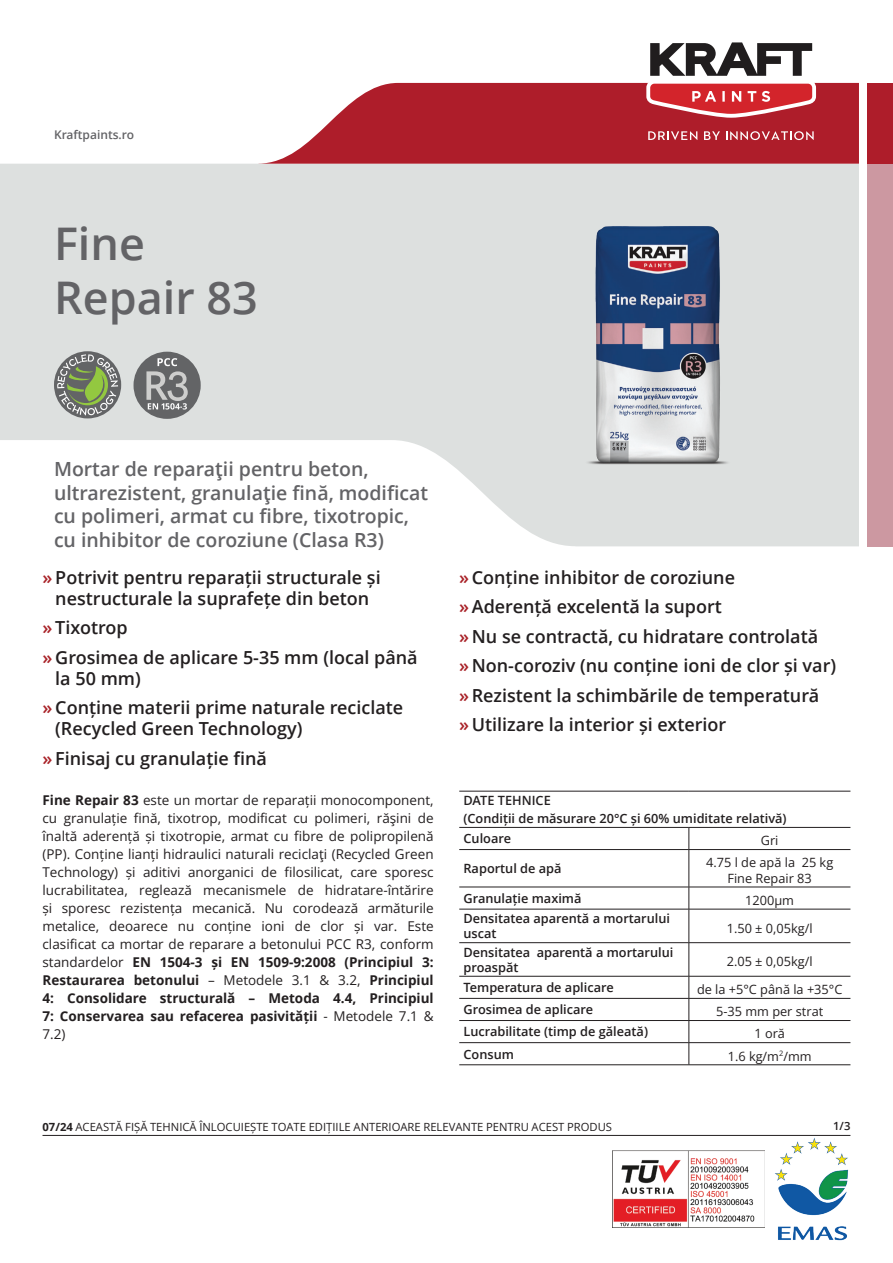
<style>
.page{position:relative;width:893px;height:1263px;background:#fff}
.page>*{position:absolute;margin:0;border:0;box-sizing:border-box;transform-origin:0 0}
.t1{font:600 45px/54px "Open Sans";color:#636366}
.t2{font:600 19.5px/23.4px "Open Sans";color:#636366}
.t3{font:600 18px/29.5px "Open Sans";color:#231f20}
.t4{font:13.5px/18px "Open Sans";color:#231f20;text-align:justify}
.t5{font:600 12.75px/15.3px "Open Sans";color:#231f20}
.t6{font:12.75px/15.3px "Open Sans";color:#231f20;text-align:center}
.t7{font:600 12px "Open Sans";color:#636366}
.t8{font:11.25px "Open Sans";color:#231f20}
.t9{font:600 11.25px "Open Sans";color:#231f20}
.s1{color:#a92228}
.s2{font-weight:700}
</style>
<div class="page">
<svg style="left:0;top:164px;width:859px;height:382px;fill:#dde0df"></svg>
<svg style="left:259px;top:83px;width:600px;height:81px;background:#b93d48"></svg>
<div style="left:867px;top:83px;width:26px;height:81px;background:#ae1d2a"></div>
<div style="left:867px;top:164px;width:26px;height:382px;background:#cc98a1"></div>
<svg style="left:642px;top:42px;width:178px;height:80px"></svg>
<svg style="left:648px;top:131px;width:49px;height:9px"></svg>
<svg style="left:704px;top:131px;width:16px;height:9px"></svg>
<svg style="left:726px;top:131px;width:88px;height:9px"></svg>
<img style="left:612px;top:1150px;width:152px;height:77px">
<img style="left:775px;top:1138px;width:74px;height:103px">
<hr style="left:43px;top:1135px;width:807px;height:1px;background:#231f20">
<hr style="left:459px;top:827px;width:230px;height:1px;background:#231f20">
<hr style="left:689px;top:827px;width:161px;height:1px;background:#231f20">
<svg style="left:689px;top:828px;width:1px;height:21px"></svg>
<hr style="left:459px;top:849px;width:230px;height:1px;background:#231f20">
<hr style="left:689px;top:849px;width:161px;height:1px;background:#231f20">
<hr style="left:689px;top:850px;width:1px;height:37px;background:#231f20">
<hr style="left:459px;top:887px;width:230px;height:1px;background:#231f20">
<hr style="left:689px;top:887px;width:161px;height:1px;background:#231f20">
<svg style="left:689px;top:887px;width:1px;height:22px"></svg>
<hr style="left:459px;top:909px;width:230px;height:1px;background:#231f20">
<hr style="left:689px;top:909px;width:161px;height:1px;background:#231f20">
<hr style="left:689px;top:909px;width:1px;height:33px;background:#231f20">
<hr style="left:459px;top:942px;width:230px;height:1px;background:#231f20">
<hr style="left:689px;top:942px;width:161px;height:1px;background:#231f20">
<hr style="left:689px;top:943px;width:1px;height:33px;background:#231f20">
<hr style="left:459px;top:976px;width:230px;height:1px;background:#231f20">
<hr style="left:689px;top:976px;width:161px;height:1px;background:#231f20">
<hr style="left:459px;top:998px;width:230px;height:1px;background:#231f20">
<hr style="left:689px;top:998px;width:161px;height:1px;background:#231f20">
<hr style="left:459px;top:1020px;width:230px;height:1px;background:#231f20">
<hr style="left:689px;top:1020px;width:161px;height:1px;background:#231f20">
<hr style="left:459px;top:1042px;width:230px;height:1px;background:#231f20">
<hr style="left:689px;top:1042px;width:161px;height:1px;background:#231f20">
<svg style="left:689px;top:976px;width:1px;height:88px"></svg>
<hr style="left:459px;top:1064px;width:230px;height:1px;background:#231f20">
<hr style="left:689px;top:1064px;width:161px;height:1px;background:#231f20">
<hr style="left:459px;top:791px;width:230px;height:1px;background:#231f20">
<hr style="left:689px;top:791px;width:161px;height:1px;background:#231f20">
<img style="left:529px;top:216px;width:257px;height:257px">
<div style="left:54px;top:351px;width:67px;height:67px;background:#636466;border-radius:50%"></div>
<svg style="left:57px;top:354px;width:61px;height:61px"></svg>
<div style="left:134px;top:352px;width:67px;height:67px;background:#636466;border-radius:50%"></div>
<svg style="left:146px;top:358px;width:42px;height:51px"></svg>
<p class="t7" style="left:54px;top:126px;width:82px">Kraftpaints.ro</p>
<h1 class="t1" style="left:54px;top:216px;width:205px">Fine<br>Repair 83</h1>
<h2 class="t2" style="left:54px;top:457px;width:376px">Mortar de reparaţii pentru beton, ultrarezistent, granulaţie fină, modificat cu polimeri, armat cu fibre, tixotropic, cu inhibitor de coroziune (Clasa R3)</h2>
<h3 class="t3" style="left:43px;top:566px;width:340px;line-height:21px;text-align:center"><span class="s1">»</span>Potrivit pentru reparații structurale și nestructurale la suprafețe din beton</h3>
<h3 class="t3" style="left:43px;top:612px;width:377px"><span class="s1">»</span> Tixotrop<br><span class="s1">»</span> Grosimea de aplicare 5-35 mm (local până</h3>
<h3 class="t3" style="left:43px;top:663px;width:362px;text-indent:13px">la 50 mm)<br><span class="s1">»</span>Conține materii prime naturale reciclate</h3>
<h3 class="t3" style="left:43px;top:713px;width:261px;text-indent:13px">(Recycled Green Technology) <span class="s1">»</span> Finisaj cu granulație fină</h3>
<p class="t4" style="left:43px;top:791px;width:393px"><span class="s2">Fine Repair 83</span> este un mortar de reparații monocomponent, cu granulație fină, tixotrop, modificat cu polimeri, răşini de înaltă aderență și tixotropie, armat cu fibre de polipropilenă (PP). Conține lianți hidraulici naturali reciclaţi (Recycled Green Technology) și aditivi anorganici de filosilicat, care sporesc lucrabilitatea, reglează mecanismele de hidratare-întărire și sporesc rezistența mecanică. Nu corodează armăturile metalice, deoarece nu conține ioni de clor și var. Este clasificat ca mortar de reparare a betonului PCC R3, conform standardelor <span class="s2">EN 1504-3 și EN 1509-9:2008 (Principiul 3:<br>Restaurarea betonului</span> – Metodele 3.1 &amp; 3.2, <span class="s2">Principiul 4: Consolidare structurală – Metoda 4.4, Principiul 7: Conservarea sau refacerea pasivității</span> - Metodele 7.1 &amp; 7.2)</p>
<h3 class="t3" style="left:459px;top:562px;width:379px"><span class="s1">»</span>Conține inhibitor de coroziune<br><span class="s1">»</span>Aderență excelentă la suport<br><span class="s1">»</span>Nu se contractă, cu hidratare controlată <span class="s1">»</span>Non-coroziv (nu conține ioni de clor și var) <span class="s1">»</span>Rezistent la schimbările de temperatură<br><span class="s1">»</span> Utilizare la interior și exterior</h3>
<p class="t5" style="left:463px;top:791px;width:325px;line-height:18px">DATE TEHNICE<br>(Condiții de măsurare 20°C și 60% umiditate relativă)</p>
<p class="t5" style="left:463px;top:831px;width:49px">Culoare</p>
<p class="t6" style="left:761px;top:833px;width:19px">Gri</p>
<p class="t5" style="left:463px;top:861px;width:100px">Raportul de apă</p>
<p class="t6" style="left:706px;top:855px;width:129px">4.75 l de apă la 25 kg<br>Fine Repair 83</p>
<p class="t5" style="left:463px;top:890px;width:120px">Granulație maximă</p>
<p class="t6" style="left:745px;top:892px;width:50px">1200μm</p>
<p class="t5" style="left:463px;top:910px;width:208px">Densitatea aparentă a mortarului uscat</p>
<p class="t6" style="left:727px;top:920px;width:87px">1.50 ± 0,05kg/l</p>
<p class="t5" style="left:463px;top:944px;width:211px">Densitatea aparentă a mortarului proaspăt</p>
<p class="t6" style="left:727px;top:954px;width:87px">2.05 ± 0,05kg/l</p>
<p class="t5" style="left:463px;top:980px;width:152px">Temperatura de aplicare</p>
<p class="t6" style="left:697px;top:981px;width:147px">de la +5°C până la +35°C</p>
<p class="t5" style="left:463px;top:1002px;width:131px">Grosimea de aplicare</p>
<p class="t6" style="left:716px;top:1004px;width:109px">5-35 mm per strat</p>
<p class="t5" style="left:463px;top:1024px;width:186px">Lucrabilitate (timp de găleată)</p>
<p class="t6" style="left:754px;top:1026px;width:32px">1 oră</p>
<p class="t5" style="left:463px;top:1046px;width:52px">Consum</p>
<p class="t6" style="left:728px;top:1048px;width:85px">1.6 kg/m<sup>2</sup>/mm</p>
<p class="t8" style="left:43px;top:1119px;width:571px"><span class="s2">07/24</span> ACEASTĂ FIȘĂ TEHNICĂ ÎNLOCUIEȘTE TOATE EDIȚIILE ANTERIOARE RELEVANTE PENTRU ACEST PRODUS</p>
<p class="t9" style="left:833px;top:1118px;width:19px">1/3</p>
</div>
